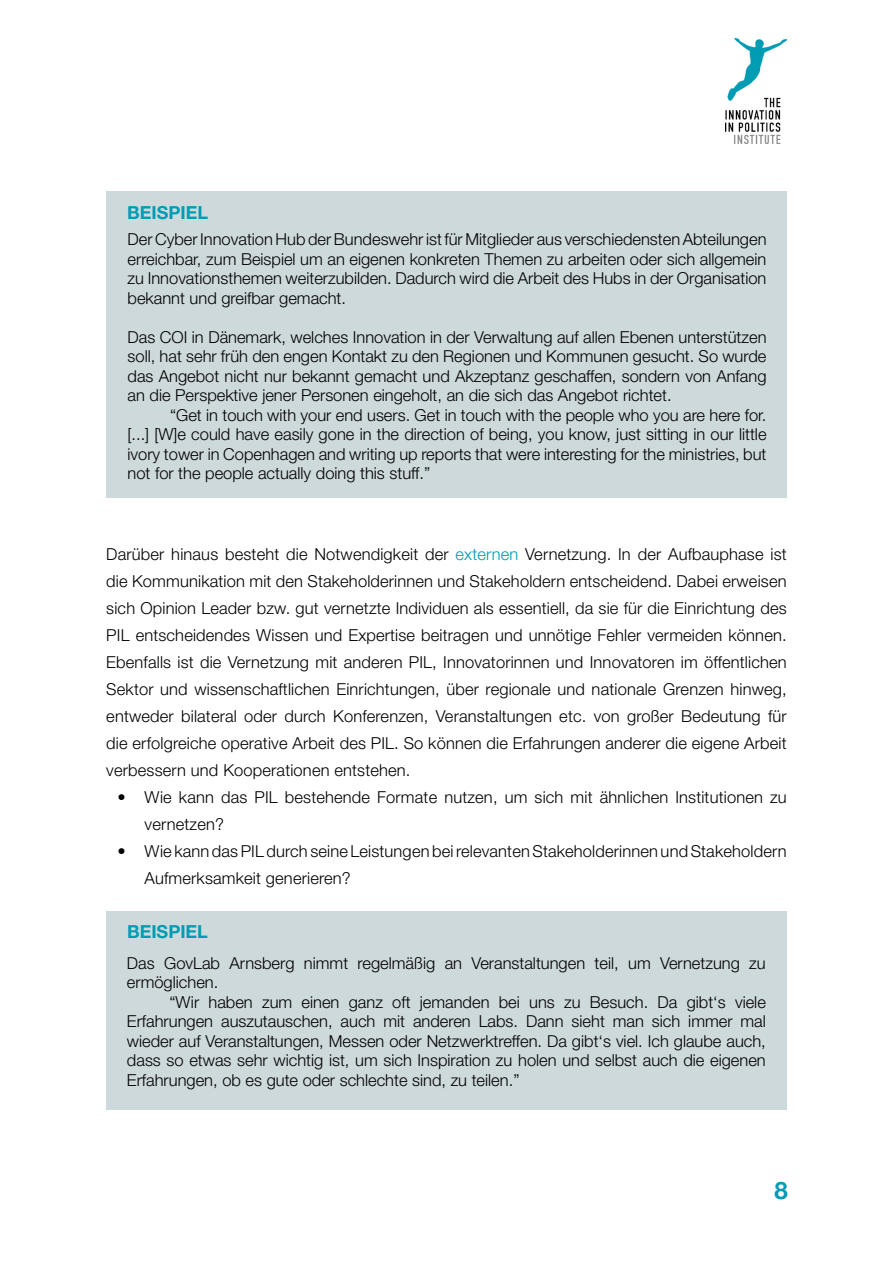
<style>
.page{position:relative;width:893px;height:1263px;background:#fff}
.page>*{position:absolute;margin:0;border:0;box-sizing:border-box;transform-origin:0 0}
.t1{font:700 24px "Helvetica Neue";color:#009cb4}
.t2{font:700 18px "Helvetica Neue LT Pro";color:#009cb4}
.t3{font:300 16.5px/19.5px "Helvetica Neue LT Pro";color:#000;text-align:justify}
.s1{color:#009cb4}
</style>
<div class="page">
<img style="left:726px;top:38px;width:61px;height:105px">
<div style="left:106px;top:210px;width:681px;height:287px;background:#ced9dc"></div>
<div style="left:106px;top:191px;width:681px;height:27px;background:#ced9dc"></div>
<div style="left:106px;top:938px;width:681px;height:171px;background:#ced9dc"></div>
<div style="left:106px;top:911px;width:681px;height:27px;background:#ced9dc"></div>
<p class="t2" style="left:127px;top:201px;width:82px">BEISPIEL</p>
<p class="t3" style="left:128px;top:229px;width:640px">Der Cyber Innovation Hub der Bundeswehr ist für Mitglieder aus verschiedensten Abteilungen erreichbar, zum Beispiel um an eigenen konkreten Themen zu arbeiten oder sich allgemein zu Innovationsthemen weiterzubilden. Dadurch wird die Arbeit des Hubs in der Organisation bekannt und greifbar gemacht.</p>
<p class="t3" style="left:128px;top:327px;width:640px">Das COI in Dänemark, welches Innovation in der Verwaltung auf allen Ebenen unterstützen soll, hat sehr früh den engen Kontakt zu den Regionen und Kommunen gesucht. So wurde das Angebot nicht nur bekannt gemacht und Akzeptanz geschaffen, sondern von Anfang an die Perspektive jener Personen eingeholt, an die sich das Angebot richtet.</p>
<p class="t3" style="left:128px;top:405px;width:640px;text-indent:43px">“Get in touch with your end users. Get in touch with the people who you are here for. [...] [W]e could have easily gone in the direction of being, you know, just sitting in our little ivory tower in Copenhagen and writing up reports that were interesting for the ministries, but not for the people actually doing this stuff.”</p>
<p class="t3" style="left:106px;top:541px;width:682px;line-height:27px">Darüber hinaus besteht die Notwendigkeit der <span class="s1">externen</span> Vernetzung. In der Aufbauphase ist die Kommunikation mit den Stakeholderinnen und Stakeholdern entscheidend. Dabei erweisen sich Opinion Leader bzw. gut vernetzte Individuen als essentiell, da sie für die Einrichtung des PIL entscheidendes Wissen und Expertise beitragen und unnötige Fehler vermeiden können.<br>Ebenfalls ist die Vernetzung mit anderen PIL, Innovatorinnen und Innovatoren im öffentlichen Sektor und wissenschaftlichen Einrichtungen, über regionale und nationale Grenzen hinweg, entweder bilateral oder durch Konferenzen, Veranstaltungen etc. von großer Bedeutung für die erfolgreiche operative Arbeit des PIL. So können die Erfahrungen anderer die eigene Arbeit verbessern und Kooperationen entstehen.</p>
<p class="t3" style="left:145px;top:784px;width:644px;line-height:27px;text-indent:-27px">• Wie kann das PIL bestehende Formate nutzen, um sich mit ähnlichen Institutionen zu vernetzen?</p>
<p class="t3" style="left:145px;top:838px;width:643px;line-height:27px;text-indent:-27px">• Wie kann das PIL durch seine Leistungen bei relevanten Stakeholderinnen und Stakeholdern<br>Aufmerksamkeit generieren?</p>
<p class="t2" style="left:127px;top:920px;width:82px">BEISPIEL</p>
<p class="t3" style="left:127px;top:952px;width:640px">Das GovLab Arnsberg nimmt regelmäßig an Veranstaltungen teil, um Vernetzung zu ermöglichen.</p>
<p class="t3" style="left:127px;top:991px;width:640px;text-indent:43px">“Wir haben zum einen ganz oft jemanden bei uns zu Besuch. Da gibt‘s viele Erfahrungen auszutauschen, auch mit anderen Labs. Dann sieht man sich immer mal wieder auf Veranstaltungen, Messen oder Netzwerktreffen. Da gibt‘s viel. Ich glaube auch, dass so etwas sehr wichtig ist, um sich Inspiration zu holen und selbst auch die eigenen Erfahrungen, ob es gute oder schlechte sind, zu teilen.”</p>
<h1 class="t1" style="left:774px;top:1172px;width:15px">8</h1>
</div>
